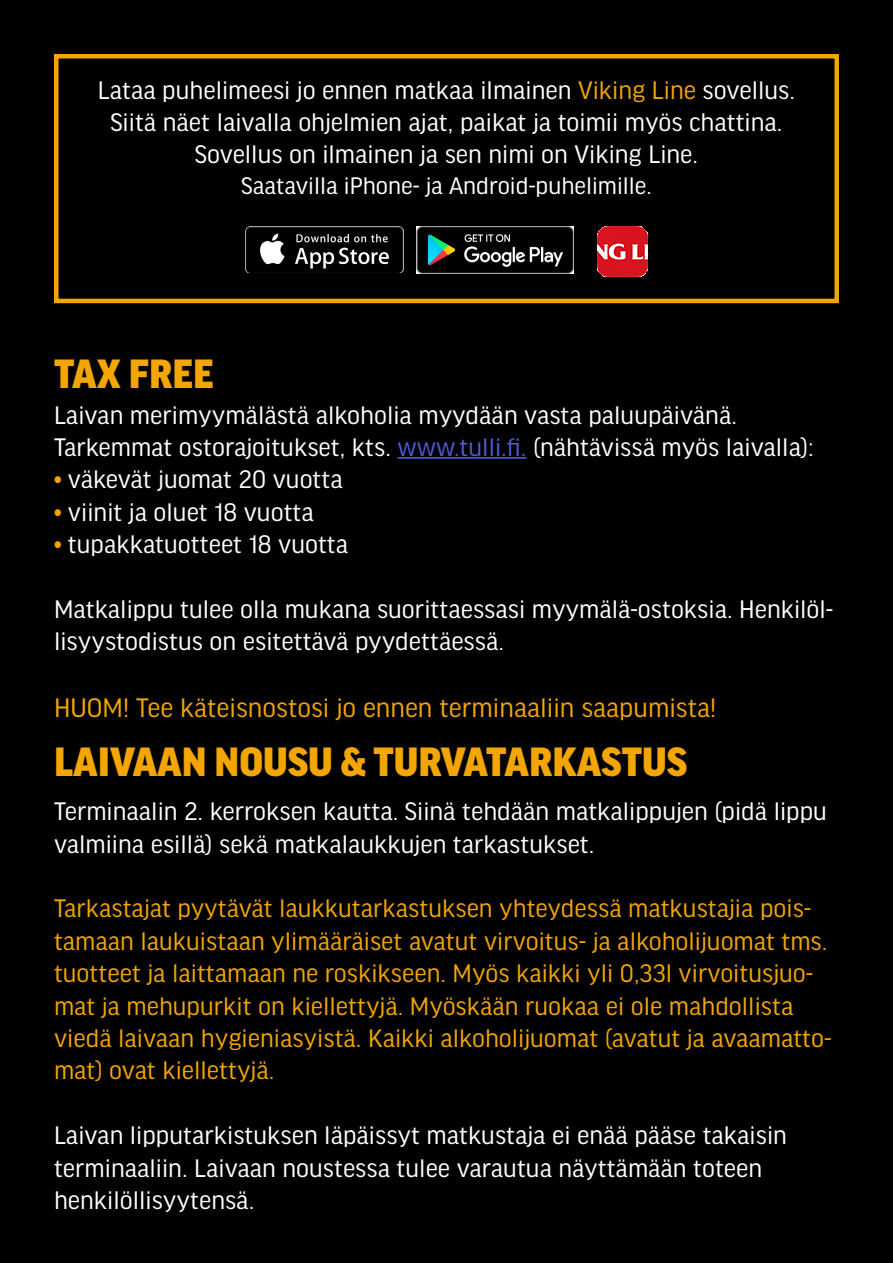
<style>
.page{position:relative;width:893px;height:1263px;background:#fff}
.page>*{position:absolute;margin:0;border:0;box-sizing:border-box;transform-origin:0 0}
.t1{font:900 43.5px "Good Headline Pro";color:#f3a501}
.t2{font:28.5px "Good Headline Pro";color:#f3a501}
.t3{font:27px/32.4px "Good Headline Pro";color:#fff}
.t4{font:27px/32.4px "Good Headline Pro";color:#f3a501}
.t5{font:25.5px "Good Headline Pro";color:#fff}
.s1{color:#f3a501}
.s2{color:#4f5cd6}
</style>
<div class="page">
<div style="left:1px;top:1px;width:891px;height:1261px;background:#000"></div>
<hr style="left:397px;top:457px;width:129px;height:2px;background:#4f5cd6">
<div style="left:54px;top:54px;width:785px;height:249px;border:4px solid #f3a501"></div>
<img style="left:246px;top:227px;width:158px;height:46px">
<img style="left:416px;top:227px;width:157px;height:46px">
<img style="left:597px;top:227px;width:50px;height:49px">
<p class="t3" style="left:98px;top:74px;width:699px;text-align:center">Lataa puhelimeesi jo ennen matkaa ilmainen <span class="s1">Viking Line</span> sovellus.<br>Siitä näet laivalla ohjelmien ajat, paikat ja toimii myös chattina.</p>
<p class="t3" style="left:195px;top:139px;width:505px">Sovellus on ilmainen ja sen nimi on Viking Line.</p>
<p class="t5" style="left:241px;top:173px;width:412px">Saatavilla iPhone- ja Android-puhelimille.</p>
<p class="t1" style="left:54px;top:353px;width:161px">TAX FREE</p>
<p class="t3" style="left:54px;top:399px;width:684px">Laivan merimyymälästä alkoholia myydään vasta paluupäivänä.</p>
<p class="t3" style="left:54px;top:431px;width:761px">Tarkemmat ostorajoitukset, kts. <span class="s2">www.tulli.fi.</span> (nähtävissä myös laivalla):</p>
<p class="t3" style="left:54px;top:464px;width:290px"><span class="s1">•</span> väkevät juomat 20 vuotta</p>
<p class="t3" style="left:54px;top:496px;width:261px"><span class="s1">•</span> viinit ja oluet 18 vuotta</p>
<p class="t3" style="left:54px;top:529px;width:296px"><span class="s1">•</span> tupakkatuotteet 18 vuotta</p>
<p class="t3" style="left:54px;top:593px;width:781px">Matkalippu tulee olla mukana suorittaessasi myymälä-ostoksia. Henkilöl&shy;lisyystodistus on esitettävä pyydettäessä.</p>
<p class="t2" style="left:54px;top:694px;width:664px">HUOM! Tee käteisnostosi jo ennen terminaaliin saapumista!</p>
<p class="t1" style="left:54px;top:741px;width:635px">LAIVAAN NOUSU &amp; TURVATARKASTUS</p>
<p class="t3" style="left:54px;top:795px;width:774px">Terminaalin 2. kerroksen kautta. Siinä tehdään matkalippujen (pidä lippu valmiina esillä) sekä matkalaukkujen tarkastukset.</p>
<p class="t4" style="left:54px;top:893px;width:779px">Tarkastajat pyytävät laukkutarkastuksen yhteydessä matkustajia pois&shy;tamaan laukuistaan ylimääräiset avatut virvoitus- ja alkoholijuomat tms. tuotteet ja laittamaan ne roskikseen. Myös kaikki yli 0,33l virvoitusjuo&shy;mat ja mehupurkit on kiellettyjä. Myöskään ruokaa ei ole mahdollista viedä laivaan hygieniasyistä. Kaikki alkoholijuomat (avatut ja avaamatto&shy;mat) ovat kiellettyjä.</p>
<p class="t3" style="left:54px;top:1119px;width:734px">Laivan lipputarkistuksen läpäissyt matkustaja ei enää pääse takaisin</p>
<p class="t3" style="left:54px;top:1152px;width:710px">terminaaliin. Laivaan noustessa tulee varautua näyttämään toteen</p>
<p class="t3" style="left:54px;top:1184px;width:202px">henkilöllisyytensä.</p>
</div>
